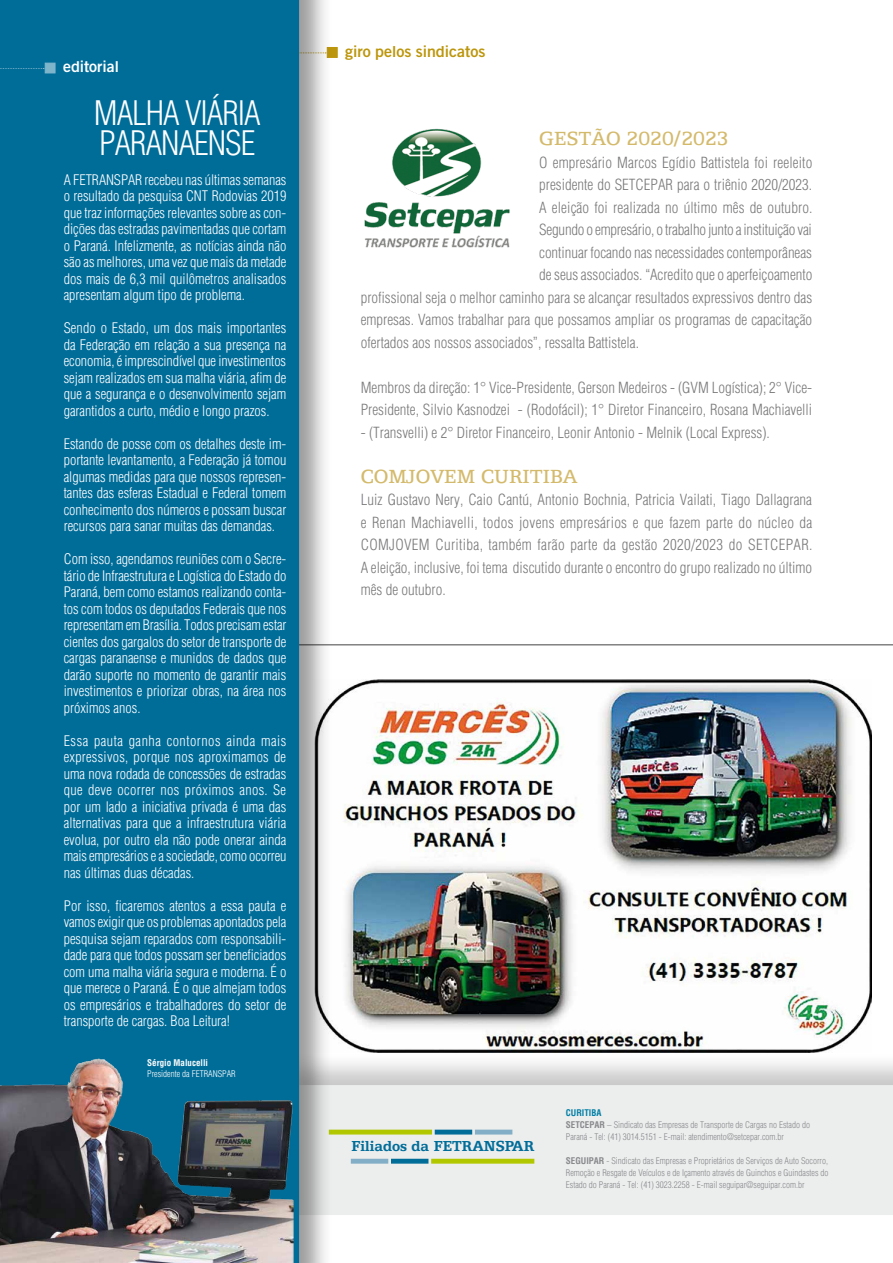
<style>
.page{position:relative;width:893px;height:1263px;background:#fff}
.page>*{position:absolute;margin:0;border:0;box-sizing:border-box;transform-origin:0 0}
.t1{font:300 condensed 33px/30px "Helvetica";letter-spacing:-.03em;color:#fff}
.t2{font:19.65px "ATF Antique";color:#c9a947}
.t3{font:700 15.15px "Goethe Gothic";color:#bc960c}
.t4{font:300 condensed 15px/22.5px "Helvetica";color:#58585a}
.t5{font:700 15px "ATF Antique";color:#006d99}
.t6{font:700 15px "Goethe Gothic";color:#fff}
.t7{font:300 condensed 14.25px/16.5px "Helvetica";color:#fff;text-align:justify}
.t8{font:300 condensed 9px/12px "Helvetica";color:#88898b}
.t9{font:300 condensed 9px "Helvetica";color:#fff}
.t10{font:700 condensed 9px "Helvetica";color:#fff}
.s1{font-weight:700;color:#007ea5}
.s2{font-weight:700}
</style>
<div class="page">
<div style="left:327px;top:47px;width:10px;height:11px;background:#bc960c"></div>
<img style="left:333px;top:679px;width:538px;height:372px">
<div style="left:278px;top:1051px;width:615px;height:168px;background:#000;opacity:.22"></div>
<div style="left:333px;top:1085px;width:560px;height:130px;background:#eceded"></div>
<svg style="left:333px;top:1129px;width:99px;height:5px"></svg>
<svg style="left:435px;top:1129px;width:37px;height:5px"></svg>
<svg style="left:475px;top:1129px;width:37px;height:5px"></svg>
<svg style="left:431px;top:1159px;width:103px;height:5px"></svg>
<svg style="left:391px;top:1159px;width:37px;height:5px"></svg>
<svg style="left:351px;top:1159px;width:37px;height:5px"></svg>
<div style="left:0;top:0;width:333px;height:1263px;background:#000;opacity:.4"></div>
<div style="left:0;top:0;width:299px;height:1263px;background:#006d99"></div>
<div style="left:45px;top:63px;width:10px;height:10px;background:#7fb5cb"></div>
<svg style="left:0;top:68px;width:44px;height:1px"></svg>
<img style="left:0;top:1045px;width:293px;height:218px">
<hr style="left:299px;top:644px;width:594px;height:1px;background:#000">
<img style="left:364px;top:128px;width:146px;height:120px">
<p class="t6" style="left:63px;top:57px;width:57px">editorial</p>
<h1 class="t1" style="left:94px;top:97px;width:168px">MALHA VIÁRIA<br>PARANAENSE</h1>
<p class="t7" style="left:64px;top:171px;width:224px">A FETRANSPAR recebeu nas últimas semanas o resultado da pesquisa CNT Rodovias 2019 que traz informações relevantes sobre as con&shy;dições das estradas pavimentadas que cortam o Paraná. Infelizmente, as notícias ainda não são as melhores, uma vez que mais da metade dos mais de 6,3 mil quilômetros analisados apresentam algum tipo de problema.</p>
<p class="t7" style="left:64px;top:320px;width:224px">Sendo o Estado, um dos mais importantes da Federação em relação a sua presença na economia, é imprescindível que investimentos sejam realizados em sua malha viária, afim de que a segurança e o desenvolvimento sejam garantidos a curto, médio e longo prazos.</p>
<p class="t7" style="left:64px;top:435px;width:224px">Estando de posse com os detalhes deste im&shy;portante levantamento, a Federação já tomou algumas medidas para que nossos represen&shy;tantes das esferas Estadual e Federal tomem conhecimento dos números e possam buscar recursos para sanar muitas das demandas.</p>
<p class="t7" style="left:64px;top:551px;width:224px">Com isso, agendamos reuniões com o Secre&shy;tário de Infraestrutura e Logística do Estado do Paraná, bem como estamos realizando conta&shy;tos com todos os deputados Federais que nos representam em Brasília. Todos precisam estar cientes dos gargalos do setor de transporte de cargas paranaense e munidos de dados que darão suporte no momento de garantir mais investimentos e priorizar obras, na área nos próximos anos.</p>
<p class="t7" style="left:64px;top:732px;width:224px">Essa pauta ganha contornos ainda mais expressivos, porque nos aproximamos de uma nova rodada de concessões de estradas que deve ocorrer nos próximos anos. Se por um lado a iniciativa privada é uma das alternativas para que a infraestrutura viária evolua, por outro ela não pode onerar ainda mais empresários e a sociedade, como ocorreu nas últimas duas décadas.</p>
<p class="t7" style="left:64px;top:897px;width:224px">Por isso, ficaremos atentos a essa pauta e vamos exigir que os problemas apontados pela pesquisa sejam reparados com responsabili&shy;dade para que todos possam ser beneficiados com uma malha viária segura e moderna. É o que merece o Paraná. É o que almejam todos os empresários e trabalhadores do setor de transporte de cargas. Boa Leitura!</p>
<p class="t10" style="left:147px;top:1057px;width:62px">Sérgio Malucelli</p>
<p class="t9" style="left:147px;top:1068px;width:90px">Presidente da FETRANSPAR</p>
<p class="t3" style="left:345px;top:42px;width:142px">giro pelos sindicatos</p>
<h2 class="t2" style="left:539px;top:128px;width:191px">GESTÃO 2020/2023</h2>
<p class="t4" style="left:539px;top:151px;width:275px">O empresário Marcos Egídio Battistela foi reeleito</p>
<p class="t4" style="left:539px;top:173px;width:275px">presidente do SETCEPAR para o triênio 2020/2023.</p>
<p class="t4" style="left:539px;top:196px;width:275px">A eleição foi realizada no último mês de outubro.</p>
<p class="t4" style="left:539px;top:218px;width:274px">Segundo o empresário, o trabalho junto a instituição vai</p>
<p class="t4" style="left:539px;top:241px;width:274px">continuar focando nas necessidades contemporâneas</p>
<p class="t4" style="left:539px;top:263px;width:275px">de seus associados. “Acredito que o aperfeiçoamento</p>
<p class="t4" style="left:361px;top:286px;width:453px">profissional seja o melhor caminho para se alcançar resultados expressivos dentro das</p>
<p class="t4" style="left:361px;top:308px;width:453px">empresas. Vamos trabalhar para que possamos ampliar os programas de capacitação</p>
<p class="t4" style="left:361px;top:331px;width:280px">ofertados aos nossos associados”, ressalta Battistela.</p>
<p class="t4" style="left:361px;top:376px;width:453px">Membros da direção: 1° Vice-Presidente, Gerson Medeiros - (GVM Logística); 2° Vice-<br>Presidente, Silvio Kasnodzei - (Rodofácil); 1° Diretor Financeiro, Rosana Machiavelli</p>
<p class="t4" style="left:361px;top:421px;width:411px">- (Transvelli) e 2° Diretor Financeiro, Leonir Antonio - Melnik (Local Express).</p>
<h2 class="t2" style="left:361px;top:465px;width:218px">COMJOVEM CURITIBA</h2>
<p class="t4" style="left:361px;top:488px;width:453px;text-align:justify">Luiz Gustavo Nery, Caio Cantú, Antonio Bochnia, Patricia Vailati, Tiago Dallagrana e Renan Machiavelli, todos jovens empresários e que fazem parte do núcleo da COMJOVEM Curitiba, também farão parte da gestão 2020/2023 do SETCEPAR.<br>A eleição, inclusive, foi tema discutido durante o encontro do grupo realizado no último mês de outubro.</p>
<p class="t5" style="left:352px;top:1137px;width:184px">Filiados da FETRANSPAR</p>
<p class="t8" style="left:566px;top:1107px;width:246px"><span class="s1">CURITIBA<br></span><span class="s2">SETCEPAR</span> – Sindicato das Empresas de Transporte de Cargas no Estado do<br>Paraná - Tel: (41) 3014.5151 - E-mail: atendimento@setcepar.com.br</p>
<p class="t8" style="left:566px;top:1155px;width:264px;text-align:justify"><span class="s2">SEGUIPAR</span> - Sindicato das Empresas e Proprietários de Serviços de Auto Socorro, Remoção e Resgate de Veículos e de Içamento através de Guinchos e Guindastes do Estado do Paraná - Tel: (41) 3023.2258 - E-mail seguipar@seguipar.com.br</p>
</div>
